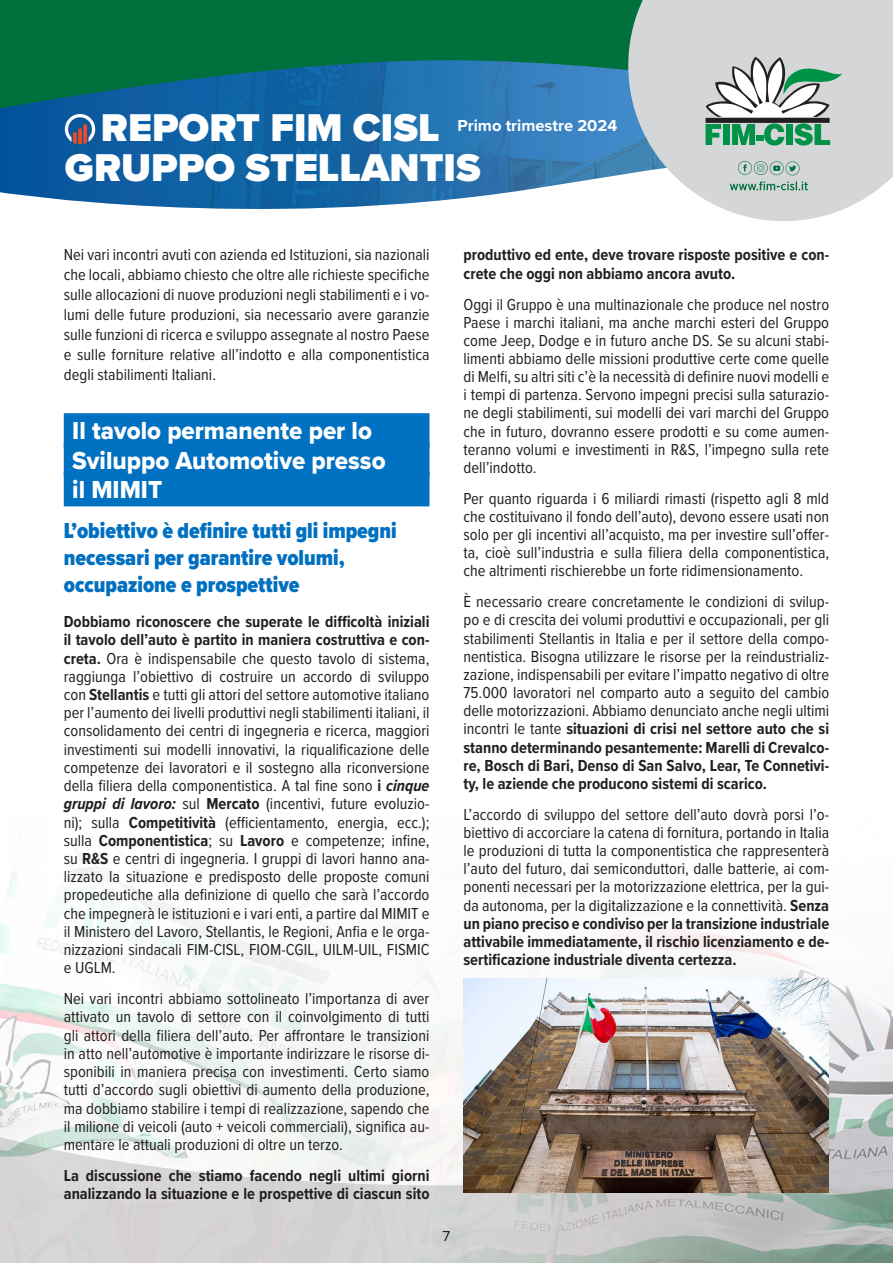
<style>
.page{position:relative;width:893px;height:1263px;background:#fff}
.page>*{position:absolute;margin:0;border:0;box-sizing:border-box;transform-origin:0 0}
.t1{font:900 40.2px "Proxima Nova";color:#fff}
.Titoletto{font:25.5px "Proxima Nova Extrabld";color:#fff;scale:.95 1}
.Titoletto-2{font:900 22.5px/27px "Proxima Nova Cond";color:#0070c0}
.Normale{font:16.5px/18.1px "Proxima Nova Cond";color:#231f20;text-align:justify}
.Normale__Web{font:16.5px/19.8px "Proxima Nova Cond";color:#231f20;text-align:justify}
.Normale-2{font:700 16.5px/18.1px "Proxima Nova Cond";color:#231f20}
.t2{font:700 16.5px "Proxima Nova";color:#fff}
.t3{font:15px "Proxima Nova";color:#231f20}
.s1{font-weight:700}
.s2{font-weight:700;font-style:italic}
</style>
<div class="page">
<img style="left:0;top:849px;width:893px;height:259px">
<svg style="left:0;top:1108px;width:893px;height:155px;fill:#d5d5d5"></svg>
<img style="left:0;top:109px;width:628px;height:100px">
<svg style="left:0;top:0;width:628px;height:109px;fill:#00713d"></svg>
<svg style="left:628px;top:0;width:265px;height:221px;fill:#d5d6d8"></svg>
<div style="left:64px;top:413px;width:365px;height:35px;background:#0070c0"></div>
<div style="left:64px;top:442px;width:365px;height:35px;background:#0070c0"></div>
<div style="left:64px;top:472px;width:365px;height:34px;background:#0070c0"></div>
<svg style="left:65px;top:114px;width:30px;height:30px"></svg>
<svg style="left:730px;top:181px;width:78px;height:9px"></svg>
<svg style="left:738px;top:161px;width:62px;height:14px"></svg>
<div style="left:705px;top:118px;width:125px;height:5px;background:#231f20"></div>
<svg style="left:705px;top:124px;width:16px;height:21px"></svg>
<div style="left:723px;top:124px;width:6px;height:21px;background:#009247"></div>
<svg style="left:732px;top:124px;width:23px;height:21px"></svg>
<div style="left:756px;top:135px;width:8px;height:5px;background:#009247"></div>
<svg style="left:764px;top:123px;width:20px;height:23px"></svg>
<div style="left:786px;top:124px;width:7px;height:21px;background:#009247"></div>
<svg style="left:794px;top:123px;width:36px;height:23px"></svg>
<svg style="left:706px;top:57px;width:136px;height:60px"></svg>
<img style="left:464px;top:978px;width:365px;height:214px">
<p class="t1" style="left:101px;top:98px;width:340px">REPORT FIM CISL</p>
<p class="t1" style="left:65px;top:138px;width:417px">GRUPPO STELLANTIS</p>
<p class="t2" style="left:458px;top:113px;width:161px">Primo trimestre 2024</p>
<p class="Normale__Web" style="left:64px;top:244px;width:367px">Nei vari incontri avuti con azienda ed Istituzioni, sia nazionali che locali, abbiamo chiesto che oltre alle richieste specifiche sulle allocazioni di nuove produzioni negli stabilimenti e i vo&shy;lumi delle future produzioni, sia necessario avere garanzie sulle funzioni di ricerca e sviluppo assegnate al nostro Paese e sulle forniture relative all’indotto e alla componentistica degli stabilimenti Italiani.</p>
<p class="Titoletto" style="left:72px;top:412px;width:317px">Il tavolo permanente per lo</p>
<p class="Titoletto" style="left:72px;top:441px;width:331px">Sviluppo Automotive presso</p>
<p class="Titoletto" style="left:72px;top:470px;width:96px">il MIMIT</p>
<p class="Titoletto-2" style="left:64px;top:516px;width:334px">L’obiettivo è definire tutti gli impegni necessari per garantire volumi, occupazione e prospettive</p>
<p class="Normale" style="left:64px;top:612px;width:367px"><span class="s1">Dobbiamo riconoscere che superate le difficoltà iniziali il tavolo dell’auto è partito in maniera costruttiva e con&shy;creta.</span> Ora è indispensabile che questo tavolo di sistema, raggiunga l’obiettivo di costruire un accordo di sviluppo con <span class="s1">Stellantis</span> e tutti gli attori del settore automotive italiano per l’aumento dei livelli produttivi negli stabilimenti italiani, il consolidamento dei centri di ingegneria e ricerca, maggiori investimenti sui modelli innovativi, la riqualificazione delle competenze dei lavoratori e il sostegno alla riconversione della filiera della componentistica. A tal fine sono <span class="s1">i</span> <span class="s2">cinque gruppi di lavoro:</span> sul <span class="s1">Mercato</span> (incentivi, future evoluzio&shy;ni); sulla <span class="s1">Competitività</span> (efficientamento, energia, ecc.); sulla <span class="s1">Componentistica</span>; su <span class="s1">Lavoro</span> e competenze; infine, su <span class="s1">R&amp;S</span> e centri di ingegneria. I gruppi di lavori hanno ana&shy;lizzato la situazione e predisposto delle proposte comuni propedeutiche alla definizione di quello che sarà l’accordo che impegnerà le istituzioni e i vari enti, a partire dal MIMIT e il Ministero del Lavoro, Stellantis, le Regioni, Anfia e le orga&shy;nizzazioni sindacali FIM-CISL, FIOM-CGIL, UILM-UIL, FISMIC e UGLM.</p>
<p class="Normale" style="left:64px;top:989px;width:367px">Nei vari incontri abbiamo sottolineato l’importanza di aver attivato un tavolo di settore con il coinvolgimento di tutti gli attori della filiera dell’auto. Per affrontare le transizioni in atto nell’automotive è importante indirizzare le risorse di&shy;sponibili in maniera precisa con investimenti. Certo siamo tutti d’accordo sugli obiettivi di aumento della produzione, ma dobbiamo stabilire i tempi di realizzazione, sapendo che il milione di veicoli (auto + veicoli commerciali), significa au&shy;mentare le attuali produzioni di oltre un terzo.</p>
<p class="Normale-2" style="left:64px;top:1166px;width:367px">La discussione che stiamo facendo negli ultimi giorni analizzando la situazione e le prospettive di ciascun sito</p>
<p class="Normale-2" style="left:463px;top:246px;width:367px">produttivo ed ente, deve trovare risposte positive e con&shy;crete che oggi non abbiamo ancora avuto.</p>
<p class="Normale" style="left:463px;top:294px;width:367px">Oggi il Gruppo è una multinazionale che produce nel nostro Paese i marchi italiani, ma anche marchi esteri del Gruppo come Jeep, Dodge e in futuro anche DS. Se su alcuni stabi&shy;limenti abbiamo delle missioni produttive certe come quelle di Melfi, su altri siti c’è la necessità di definire nuovi modelli e i tempi di partenza. Servono impegni precisi sulla saturazio&shy;ne degli stabilimenti, sui modelli dei vari marchi del Gruppo che in futuro, dovranno essere prodotti e su come aumen&shy;teranno volumi e investimenti in R&amp;S, l’impegno sulla rete dell’indotto.</p>
<p class="Normale" style="left:463px;top:489px;width:367px">Per quanto riguarda i 6 miliardi rimasti (rispetto agli 8 mld che costituivano il fondo dell’auto), devono essere usati non solo per gli incentivi all’acquisto, ma per investire sull’offer&shy;ta, cioè sull’industria e sulla filiera della componentistica, che altrimenti rischierebbe un forte ridimensionamento.</p>
<p class="Normale" style="left:463px;top:592px;width:367px">È necessario creare concretamente le condizioni di svilup&shy;po e di crescita dei volumi produttivi e occupazionali, per gli stabilimenti Stellantis in Italia e per il settore della compo&shy;nentistica. Bisogna utilizzare le risorse per la reindustrializ&shy;zazione, indispensabili per evitare l’impatto negativo di oltre 75.000 lavoratori nel comparto auto a seguito del cambio delle motorizzazioni. Abbiamo denunciato anche negli ultimi incontri le tante <span class="s1">situazioni di crisi nel settore auto che si stanno determinando pesantemente: Marelli di Crevalco&shy;re, Bosch di Bari, Denso di San Salvo, Lear, Te Connetivi&shy;ty, le aziende che producono sistemi di scarico.</span></p>
<p class="Normale" style="left:463px;top:804px;width:367px">L’accordo di sviluppo del settore dell’auto dovrà porsi l’o&shy;biettivo di accorciare la catena di fornitura, portando in Italia le produzioni di tutta la componentistica che rappresenterà l’auto del futuro, dai semiconduttori, dalle batterie, ai com&shy;ponenti necessari per la motorizzazione elettrica, per la gui&shy;da autonoma, per la digitalizzazione e la connettività. <span class="s1">Senza un piano preciso e condiviso per la transizione industriale attivabile immediatamente, il rischio licenziamento e de&shy;sertificazione industriale diventa certezza.</span></p>
<p class="t3" style="left:443px;top:1224px;width:9px">7</p>
</div>
